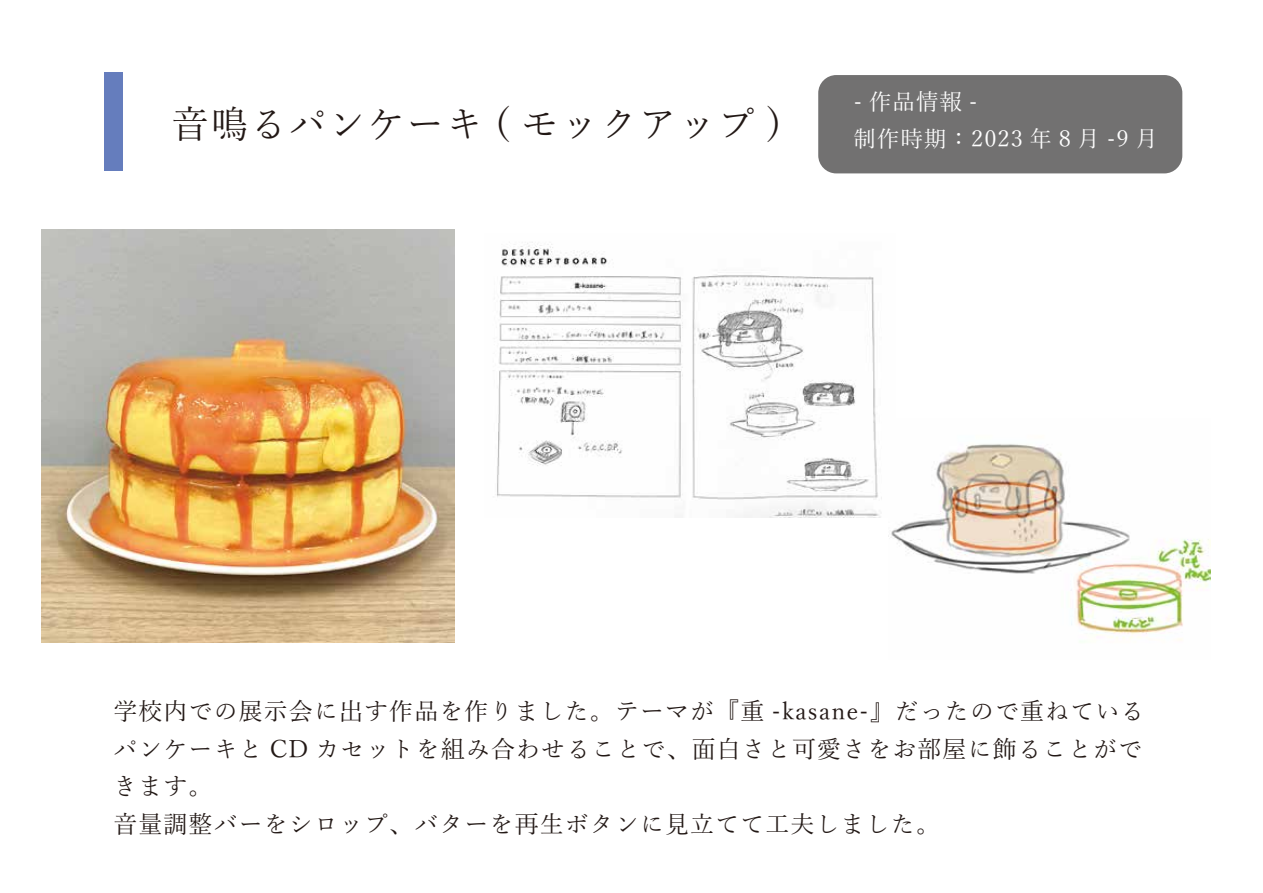
<style>
.page{position:relative;width:1263px;height:893px;background:#fff}
.page>*{position:absolute;margin:0;border:0;box-sizing:border-box;transform-origin:0 0}
.t1{font:37.5px "Yu Mincho";letter-spacing:.045em;color:#221815}
.t2{font:24px/37.5px "Yu Mincho";letter-spacing:.045em;color:#221815}
.t3{font:22.5px/37.5px "Yu Mincho";letter-spacing:.045em;color:#fff}
</style>
<div class="page">
<div style="left:104px;top:72px;width:19px;height:98px;background:#657dbd"></div>
<div style="left:818px;top:75px;width:364px;height:98px;background:#727171;border-radius:18px"></div>
<img style="left:891px;top:444px;width:319px;height:196px">
<img style="left:497px;top:242px;width:398px;height:276px">
<img style="left:42px;top:230px;width:412px;height:413px">
<h1 class="t1" style="left:171px;top:90px;width:612px">音鳴るパンケーキ ( モックアップ )</h1>
<p class="t3" style="left:853px;top:80px;width:306px">- 作品情報 -<br>制作時期：2023 年 8 月 -9 月</p>
<p class="t2" style="left:113px;top:690px;width:1033px">学校内での展示会に出す作品を作りました。テーマが『重 -kasane-』だったので重ねているパンケーキと CD カセットを組み合わせることで、面白さと可愛さをお部屋に飾ることができます。<br>音量調整バーをシロップ、バターを再生ボタンに見立てて工夫しました。</p>
</div>
